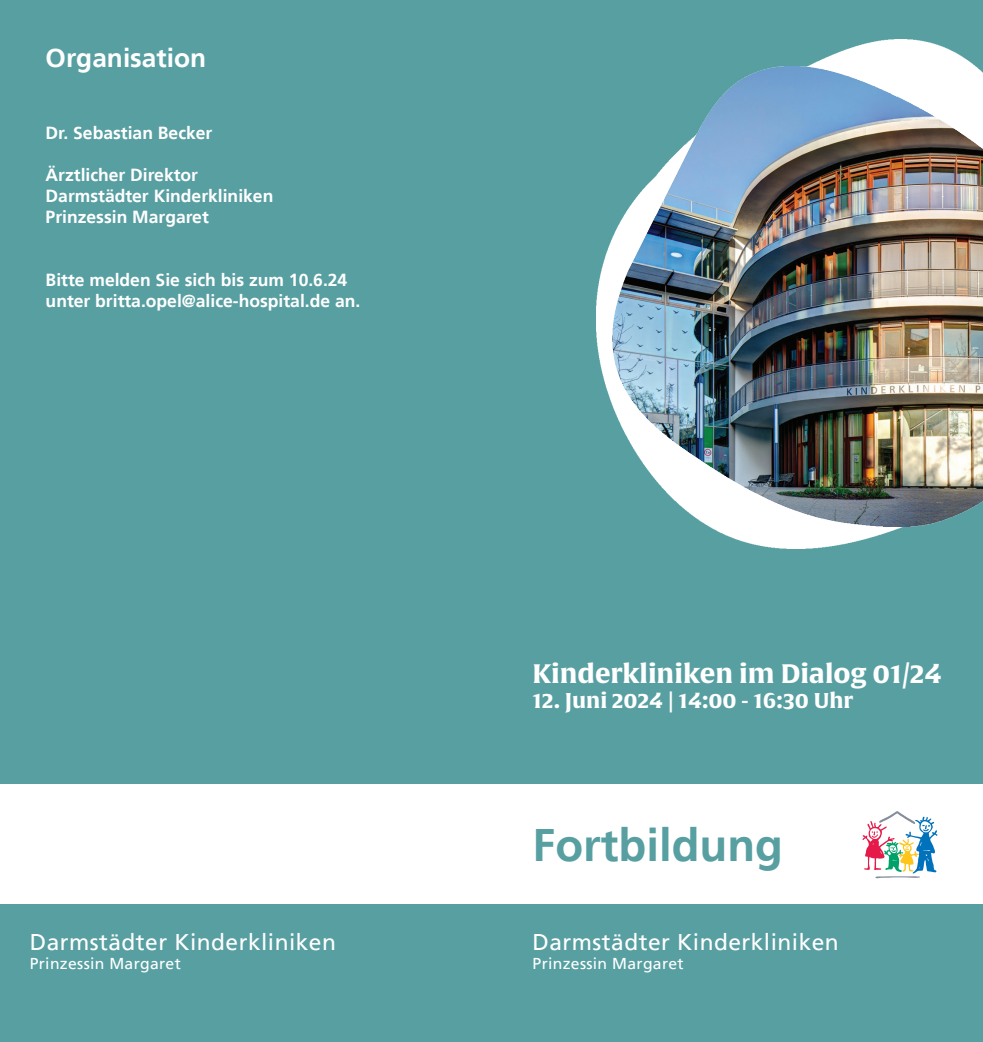
<style>
.page{position:relative;width:983px;height:1042px;background:#fff}
.page>*{position:absolute;margin:0;border:0;box-sizing:border-box;transform-origin:0 0}
.t1{font:700 45.5px "Frutiger LT";color:#589fa2}
.t2{font:700 26.25px "Alverata PE";color:#fff}
.t3{font:700 26.25px "Frutiger LT";color:#fff}
.t4{font:22.75px "Frutiger LT";letter-spacing:.02em;color:#fff}
.t5{font:700 21px "Alverata PE";color:#fff}
.t6{font:700 17.5px/21px "Frutiger LT";color:#fff}
.t7{font:15.75px "Frutiger LT";letter-spacing:.02em;color:#fff}
</style>
<div class="page">
<div style="left:474px;top:0;width:508px;height:1042px;background:#589fa2"></div>
<div style="left:468px;top:784px;width:514px;height:119px;background:#fff"></div>
<svg style="left:862px;top:811px;width:75px;height:67px"></svg>
<img style="left:596px;top:39px;width:381px;height:509px">
<img style="left:612px;top:67px;width:370px;height:459px">
<div style="left:0;top:0;width:512px;height:1042px;background:#589fa2"></div>
<div style="left:0;top:784px;width:512px;height:119px;background:#fff"></div>
<h2 class="t3" style="left:46px;top:43px;width:162px">Organisation</h2>
<p class="t6" style="left:46px;top:122px;width:168px">Dr. Sebastian Becker</p>
<p class="t6" style="left:46px;top:164px;width:229px">Ärztlicher Direktor<br>Darmstädter Kinderkliniken<br>Prinzessin Margaret</p>
<p class="t6" style="left:46px;top:269px;width:316px">Bitte melden Sie sich bis zum 10.6.24 unter britta.opel@alice-hospital.de an.</p>
<h3 class="t4" style="left:30px;top:928px;width:307px">Darmstädter Kinderkliniken</h3>
<p class="t7" style="left:30px;top:954px;width:152px">Prinzessin Margaret</p>
<h2 class="t2" style="left:532px;top:656px;width:410px">Kinderkliniken im Dialog 01/24</h2>
<p class="t5" style="left:532px;top:686px;width:322px">12. Juni 2024 | 14:00 - 16:30 Uhr</p>
<h1 class="t1" style="left:532px;top:818px;width:252px">Fortbildung</h1>
<h3 class="t4" style="left:532px;top:928px;width:307px">Darmstädter Kinderkliniken</h3>
<p class="t7" style="left:532px;top:954px;width:152px">Prinzessin Margaret</p>
</div>
